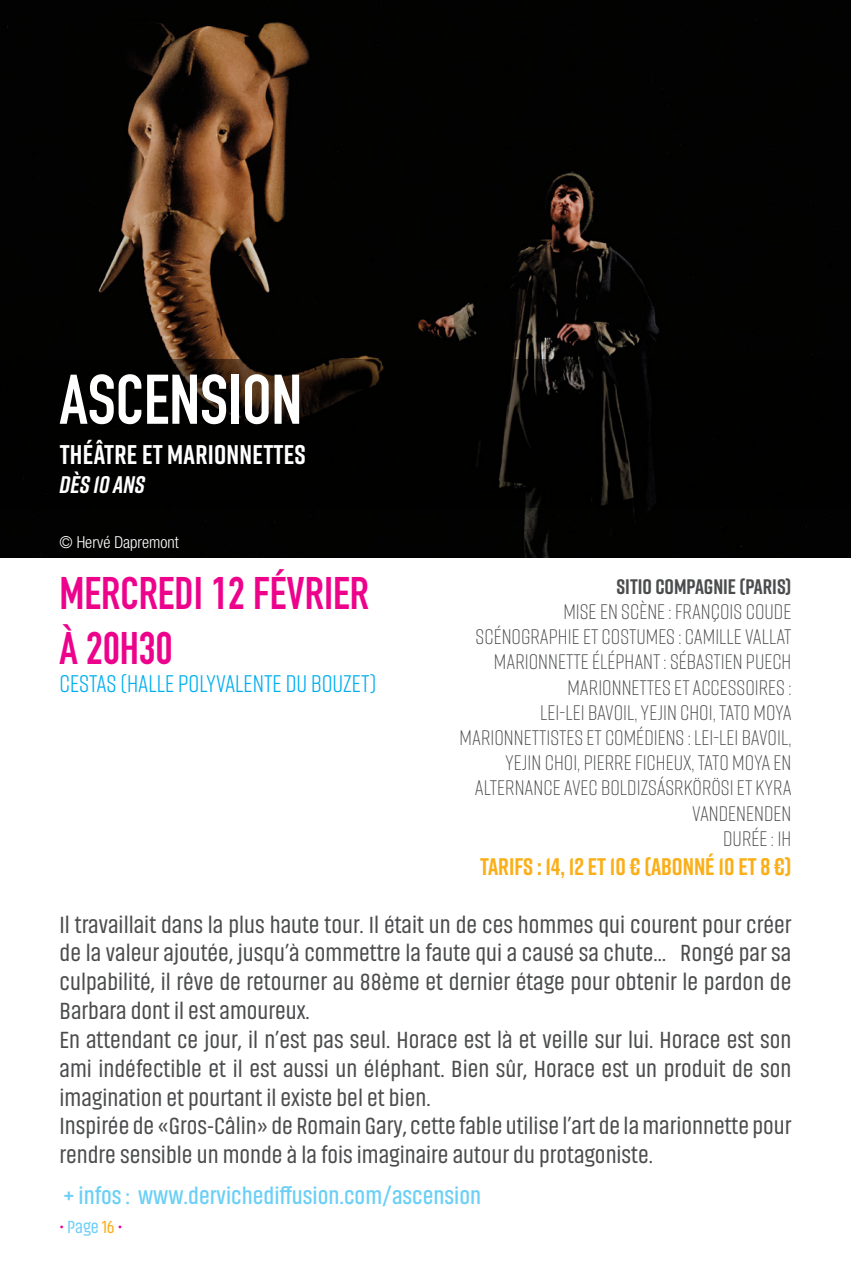
<style>
.page{position:relative;width:851px;height:1276px;background:#fff}
.page>*{position:absolute;margin:0;border:0;box-sizing:border-box;transform-origin:0 0}
.t1{font:700 69px "DIN Condensed";color:#fff}
.t2{font:700 45px "DIN Condensed";color:#ed028c}
.t3{font:700 27px "Rift";letter-spacing:.01em;color:#fff}
.t4{font:24px/28.8px "Akhand";color:#4b4c4d;text-align:justify}
.t5{font:600 24px "Akhand";color:#6bcff6}
.t6{font:24px "Rift";color:#00aeef}
.t7{font:700 24px "Rift";color:#faaf18}
.t8{font:italic 700 24px "Rift";color:#fff}
.t9{font:300 21px/25.2px "Rift";color:#4b4c4d;text-align:right}
.t10{font:700 21px "Rift";color:#4b4c4d}
.t11{font:18px "Akhand";color:#6bcff6}
.t12{font:300 condensed 16.5px "Helvetica Neue LT Pro";color:#fff}
.s1{color:#ed028c}
.s2{color:#faaf18}
</style>
<div class="page">
<img style="left:0;top:0;width:850px;height:557px">
<svg style="left:0;top:359px;width:850px;height:149px;background:#040302"></svg>
<p class="t1" style="left:60px;top:353px;width:244px">ASCENSION</p>
<p class="t3" style="left:60px;top:435px;width:248px">THÉÂTRE ET MARIONNETTES</p>
<p class="t8" style="left:60px;top:467px;width:87px">DÈS 10 ANS</p>
<p class="t12" style="left:60px;top:532px;width:121px">© Hervé Dapremont</p>
<p class="t2" style="left:60px;top:563px;width:311px">MERCREDI 12 FÉVRIER</p>
<p class="t2" style="left:60px;top:617px;width:114px">À 20H30</p>
<p class="t6" style="left:60px;top:667px;width:318px">CESTAS (HALLE POLYVALENTE DU BOUZET)</p>
<p class="t10" style="left:616px;top:571px;width:176px">SITIO COMPAGNIE (PARIS)</p>
<p class="t9" style="left:563px;top:598px;width:229px">MISE EN SCÈNE : FRANÇOIS COUDE</p>
<p class="t9" style="left:475px;top:623px;width:317px">SCÉNOGRAPHIE ET COSTUMES : CAMILLE VALLAT</p>
<p class="t9" style="left:494px;top:648px;width:299px">MARIONNETTE ÉLÉPHANT: SÉBASTIEN PUECH</p>
<p class="t9" style="left:567px;top:673px;width:225px">MARIONNETTES ET ACCESSOIRES :</p>
<p class="t9" style="left:540px;top:699px;width:253px">LEI-LEI BAVOIL, YEJIN CHOI, TATO MOYA</p>
<p class="t9" style="left:459px;top:724px;width:333px">MARIONNETTISTES ET COMÉDIENS : LEI-LEI BAVOIL, YEJIN CHOI, PIERRE FICHEUX, TATO MOYA EN ALTERNANCE AVEC BOLDIZSÁSRKÖRÖSI ET KYRA VANDENENDEN</p>
<p class="t9" style="left:723px;top:825px;width:70px">DURÉE : 1H</p>
<p class="t7" style="left:480px;top:849px;width:312px">TARIFS : 14, 12 ET 10 € (ABONNÉ 10 ET 8 €)</p>
<p class="t4" style="left:60px;top:910px;width:733px">Il travaillait dans la plus haute tour. Il était un de ces hommes qui courent pour créer de la valeur ajoutée, jusqu’à commettre la faute qui a causé sa chute… Rongé par sa culpabilité, il rêve de retourner au 88ème et dernier étage pour obtenir le pardon de Barbara dont il est amoureux.</p>
<p class="t4" style="left:60px;top:1025px;width:733px">En attendant ce jour, il n’est pas seul. Horace est là et veille sur lui. Horace est son ami indéfectible et il est aussi un éléphant. Bien sûr, Horace est un produit de son imagination et pourtant il existe bel et bien.</p>
<p class="t4" style="left:60px;top:1112px;width:733px">Inspirée de «Gros-Câlin» de Romain Gary, cette fable utilise l’art de la marionnette pour rendre sensible un monde à la fois imaginaire autour du protagoniste.</p>
<p class="t5" style="left:64px;top:1183px;width:419px">+ infos : www.dervichediffusion.com/ascension</p>
<p class="t11" style="left:60px;top:1217px;width:64px"><span class="s1">•</span> Page <span class="s2">16</span> <span class="s1">•</span></p>
</div>
